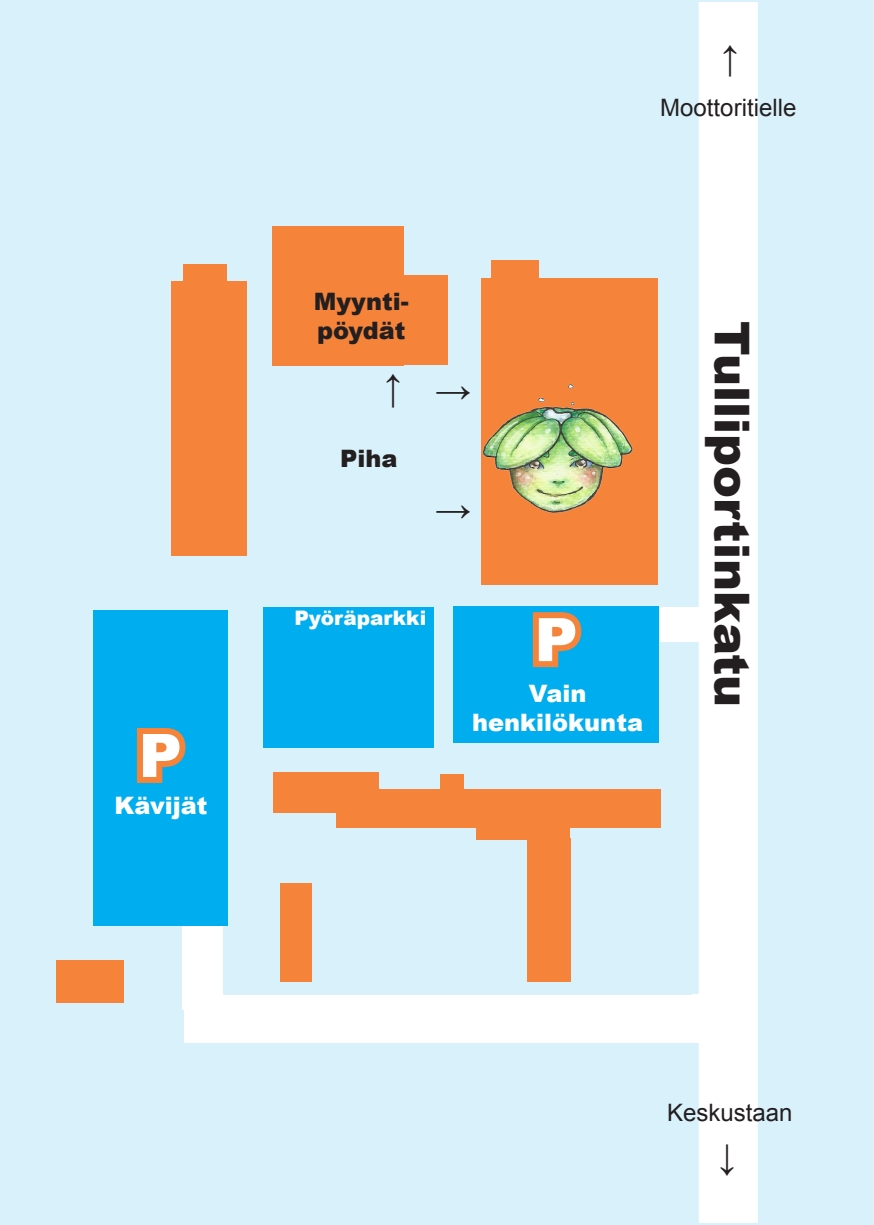
<style>
.page{position:relative;width:874px;height:1225px;background:#fff}
.page>*{position:absolute;margin:0;border:0;box-sizing:border-box;transform-origin:0 0}
.t1{font:900 60px "Arial";color:#fff}
.t2{font:900 48px "Arial";color:#231f20}
.t3{font:900 36px "Arial";color:#231f20}
.t4{font:36px "Arial";color:#231f20}
.t5{font:24px "Arial";color:#231f20}
.t6{font:900 24px "Arial";color:#fff}
.t7{font:900 24px "Arial";color:#231f20}
.t8{font:900 20px "Arial";color:#fff}
</style>
<div class="page">
<div style="left:1px;top:1px;width:871px;height:1223px;background:#d9f1fb"></div>
<div style="left:184px;top:994px;width:525px;height:48px;background:#fff"></div>
<div style="left:182px;top:926px;width:41px;height:84px;background:#fff"></div>
<div style="left:697px;top:1px;width:61px;height:1223px;background:#fff"></div>
<div style="left:696px;top:0;width:63px;height:1225px;border:2px solid #d9f1fb"></div>
<div style="left:660px;top:607px;width:44px;height:35px;background:#fff"></div>
<div style="left:481px;top:279px;width:176px;height:306px;background:#f5843a"></div>
<div style="left:490px;top:260px;width:48px;height:39px;background:#f5843a"></div>
<div style="left:272px;top:226px;width:131px;height:140px;background:#f5843a"></div>
<div style="left:403px;top:275px;width:44px;height:90px;background:#f5843a"></div>
<div style="left:171px;top:282px;width:76px;height:274px;background:#f5843a"></div>
<div style="left:183px;top:264px;width:44px;height:33px;background:#f5843a"></div>
<div style="left:57px;top:960px;width:67px;height:42px;background:#f5843a"></div>
<div style="left:280px;top:884px;width:31px;height:98px;background:#f5843a"></div>
<div style="left:273px;top:772px;width:106px;height:41px;background:#f5843a"></div>
<div style="left:335px;top:789px;width:324px;height:39px;background:#f5843a"></div>
<div style="left:439px;top:774px;width:24px;height:18px;background:#f5843a"></div>
<div style="left:475px;top:824px;width:94px;height:16px;background:#f5843a"></div>
<div style="left:526px;top:838px;width:44px;height:144px;background:#f5843a"></div>
<div style="left:93px;top:610px;width:134px;height:315px;background:#00aeef"></div>
<div style="left:263px;top:607px;width:170px;height:140px;background:#00aeef"></div>
<div style="left:453px;top:606px;width:205px;height:137px;background:#00aeef"></div>
<svg style="left:532px;top:612px;width:50px;height:56px"></svg>
<div style="left:691px;top:994px;width:45px;height:48px;background:#fff"></div>
<img style="left:482px;top:383px;width:151px;height:131px">
<svg style="left:137px;top:728px;width:49px;height:55px"></svg>
<p class="t1" style="left:138px;top:712px;width:45px">P</p>
<p class="t6" style="left:114px;top:788px;width:94px">Kävijät</p>
<p class="t4" style="left:720px;top:33px;width:19px">↑</p>
<p class="t5" style="left:660px;top:92px;width:138px">Moottoritielle</p>
<p class="t7" style="left:314px;top:284px;width:96px">Myynti-</p>
<p class="t7" style="left:317px;top:313px;width:90px">pöydät</p>
<p class="t3" style="left:384px;top:361px;width:19px">↑</p>
<p class="t7" style="left:340px;top:441px;width:59px">Piha</p>
<p class="t3" style="left:435px;top:363px;width:37px">→</p>
<p class="t3" style="left:435px;top:482px;width:37px">→</p>
<p class="t8" style="left:294px;top:604px;width:133px">Pyöräparkki</p>
<p class="t1" style="left:534px;top:596px;width:45px">P</p>
<p class="t6" style="left:528px;top:676px;width:59px">Vain</p>
<p class="t6" style="left:472px;top:705px;width:172px">henkilökunta</p>
<p class="t2" style="left:766px;top:321px;width:388px;rotate:90deg">Tulliportinkatu</p>
<p class="t5" style="left:666px;top:1097px;width:127px">Keskustaan</p>
<p class="t4" style="left:717px;top:1131px;width:19px">↓</p>
</div>
